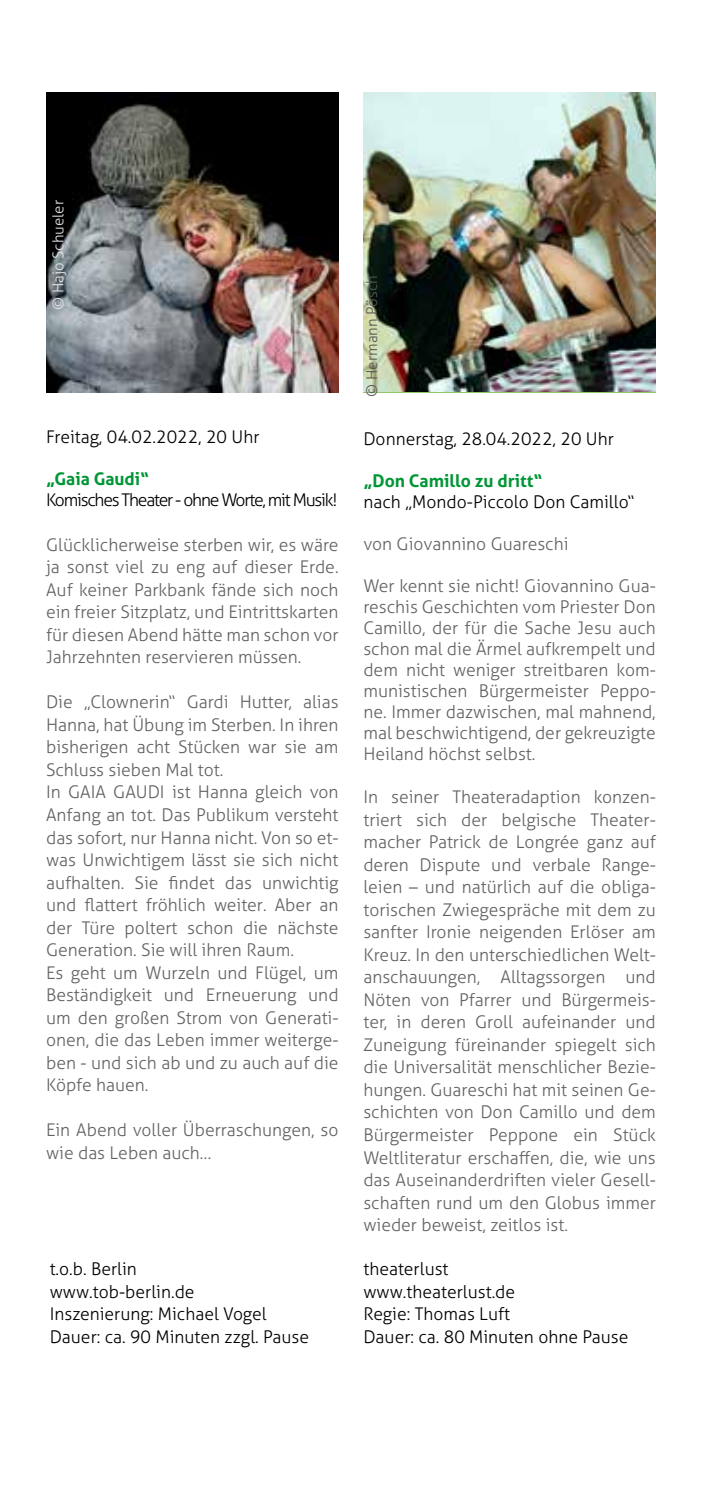
<style>
.page{position:relative;width:702px;height:1489px;background:#fff}
.page>*{position:absolute;margin:0;border:0;box-sizing:border-box;transform-origin:0 0}
.t1{font:300 17.5px/22.5px "Aller";color:#646363;text-align:justify}
.t2{font:300 17.5px/22.5px "Aller";color:#000}
.t3{font:300 17.5px "Aller";letter-spacing:-.07em;color:#000}
.t4{font:700 17.5px "Aller";color:#009636}
.t5{font:300 15px "Aller";color:#575756}
.t6{font:300 15px "Aller";color:#e3e3e3}
</style>
<div class="page">
<img style="left:46px;top:92px;width:292px;height:300px">
<img style="left:363px;top:92px;width:293px;height:299px">
<p class="t6" style="left:49px;top:310px;width:111px;rotate:-90deg">© Hajo Schueler</p>
<p class="t2" style="left:46px;top:425px;width:215px">Freitag, 04.02.2022, 20 Uhr</p>
<p class="t4" style="left:46px;top:468px;width:105px">„Gaia Gaudi“</p>
<p class="t3" style="left:46px;top:489px;width:293px">Komisches Theater - ohne Worte, mit Musik!</p>
<p class="t1" style="left:46px;top:533px;width:294px">Glücklicherweise sterben wir, es wäre ja sonst viel zu eng auf dieser Erde.<br>Auf keiner Parkbank fände sich noch ein freier Sitzplatz, und Eintrittskarten für diesen Abend hätte man schon vor Jahrzehnten reservieren müssen.</p>
<p class="t1" style="left:46px;top:691px;width:294px;text-align:left">Die „Clownerin“ Gardi Hutter, alias Hanna, hat Übung im Sterben. In ihren bisherigen acht Stücken war sie am Schluss sieben Mal tot.<br>In GAIA GAUDI ist Hanna gleich von Anfang an tot. Das Publikum versteht das sofort, nur Hanna nicht. Von so et&shy;was Unwichtigem lässt sie sich nicht aufhalten. Sie findet das unwichtig und flattert fröhlich weiter. Aber an der Türe poltert schon die nächste Generation. Sie will ihren Raum.<br>Es geht um Wurzeln und Flügel, um Beständigkeit und Erneuerung und um den großen Strom von Generati&shy;onen, die das Leben immer weiterge&shy;ben - und sich ab und zu auch auf die Köpfe hauen.</p>
<p class="t1" style="left:46px;top:1118px;width:294px">Ein Abend voller Überraschungen, so wie das Leben auch…</p>
<p class="t5" style="left:363px;top:396px;width:122px;rotate:-90deg">© Hermann Pösch</p>
<p class="t2" style="left:363px;top:427px;width:252px">Donnerstag, 28.04.2022, 20 Uhr</p>
<p class="t4" style="left:363px;top:469px;width:181px">„Don Camillo zu dritt“</p>
<p class="t2" style="left:363px;top:490px;width:273px">nach „Mondo-Piccolo Don Camillo“</p>
<p class="t1" style="left:363px;top:532px;width:206px">von Giovannino Guareschi</p>
<p class="t1" style="left:363px;top:575px;width:294px;line-height:21px">Wer kennt sie nicht! Giovannino Gua&shy;reschis Geschichten vom Priester Don Camillo, der für die Sache Jesu auch schon mal die Ärmel aufkrempelt und dem nicht weniger streitbaren kom&shy;munistischen Bürgermeister Peppo&shy;ne. Immer dazwischen, mal mahnend, mal beschwichtigend, der gekreuzigte Heiland höchst selbst.</p>
<p class="t1" style="left:363px;top:785px;width:294px">In seiner Theateradaption konzen&shy;triert sich der belgische Theater&shy;macher Patrick de Longrée ganz auf deren Dispute und verbale Range&shy;leien – und natürlich auf die obliga&shy;torischen Zwiegespräche mit dem zu sanfter Ironie neigenden Erlöser am Kreuz. In den unterschiedlichen Welt&shy;anschauungen, Alltagssorgen und Nöten von Pfarrer und Bürgermeis&shy;ter, in deren Groll aufeinander und Zuneigung füreinander spiegelt sich die Universalität menschlicher Bezie&shy;hungen. Guareschi hat mit seinen Ge&shy;schichten von Don Camillo und dem Bürgermeister Peppone ein Stück Weltliteratur erschaffen, die, wie uns das Auseinanderdriften vieler Gesell&shy;schaften rund um den Globus immer wieder beweist, zeitlos ist.</p>
<p class="t2" style="left:50px;top:1257px;width:261px">t.o.b. Berlin<br>www.tob-berlin.de<br>Inszenierung: Michael Vogel<br>Dauer: ca. 90 Minuten zzgl. Pause</p>
<p class="t2" style="left:363px;top:1257px;width:266px">theaterlust<br>www.theaterlust.de<br>Regie: Thomas Luft<br>Dauer: ca. 80 Minuten ohne Pause</p>
</div>
